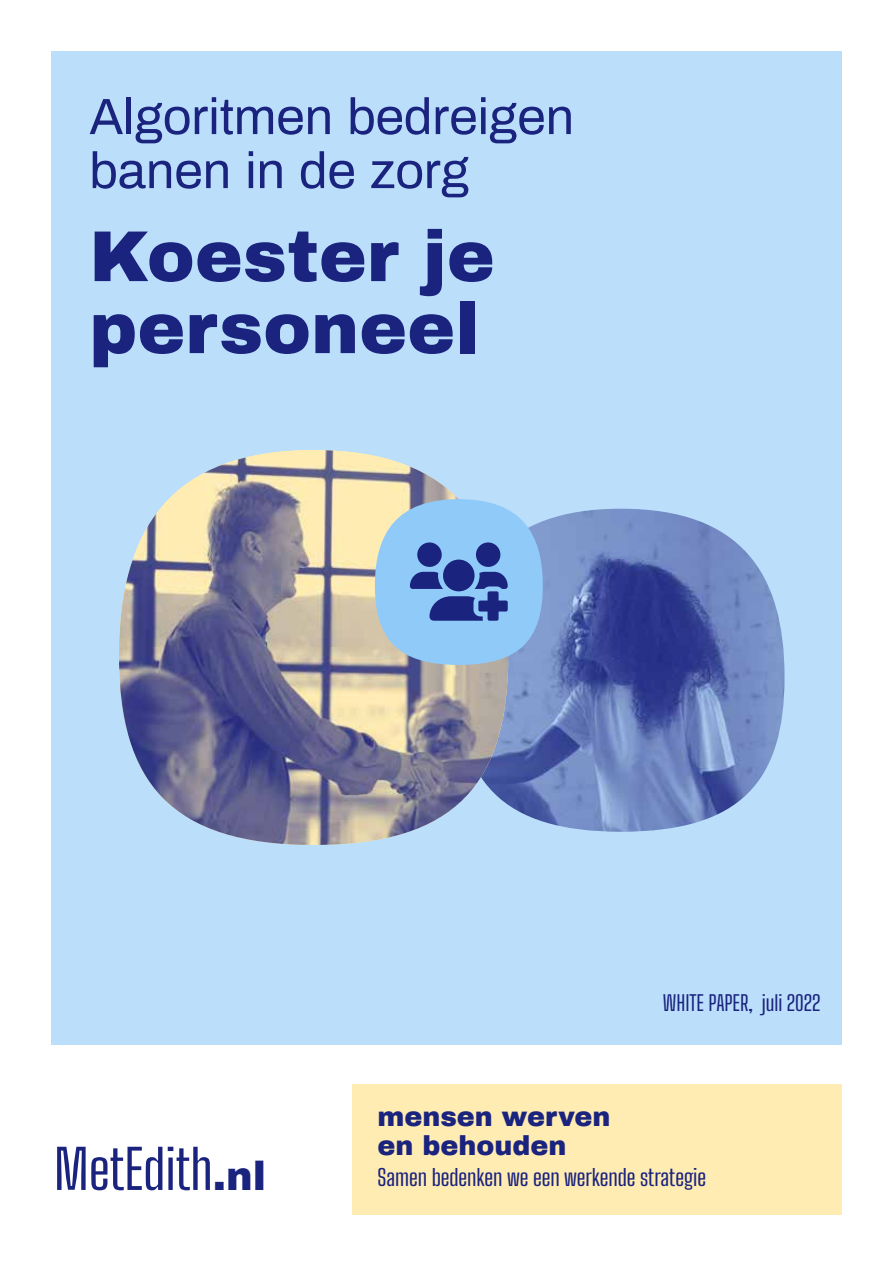
<style>
.page{position:relative;width:893px;height:1263px;background:#fff}
.page>*{position:absolute;margin:0;border:0;box-sizing:border-box;transform-origin:0 0}
.t1{font:900 72px/72px "Archivo";color:#1a237e}
.t2{font:54px "Big Shoulders Text";color:#1a237e}
.t3{font:51px/54px "Archivo";color:#1a237e}
.t4{font:900 27px/28.2px "Archivo";color:#1a237e}
.t5{font:22.5px "Big Shoulders Text";color:#1a237e}
.t6{font:21px "Big Shoulders Text";color:#1a237e}
.s1{font-family:"Archivo";font-weight:900;font-size:39.9px}
</style>
<div class="page">
<div style="left:51px;top:51px;width:791px;height:993px;background:#bbdefb"></div>
<div style="left:353px;top:1085px;width:489px;height:130px;background:#ffecb3"></div>
<img style="left:457px;top:509px;width:327px;height:323px">
<img style="left:119px;top:450px;width:389px;height:395px;border-radius:192px">
<div style="left:375px;top:499px;width:168px;height:166px;background:#90caf9;border-radius:50%"></div>
<svg style="left:410px;top:542px;width:98px;height:79px"></svg>
<h3 class="t3" style="left:89px;top:86px;width:486px">Algoritmen bedreigen banen in de zorg</h3>
<h1 class="t1" style="left:89px;top:220px;width:407px">Koester je personeel</h1>
<p class="t6" style="left:663px;top:986px;width:159px">WHITE PAPER, juli 2022</p>
<h2 class="t2" style="left:54px;top:1130px;width:214px">MetEdith<span class="s1">.nl</span></h2>
<p class="t4" style="left:377px;top:1103px;width:235px">mensen werven en behouden</p>
<p class="t5" style="left:377px;top:1160px;width:330px">Samen bedenken we een werkende strategie</p>
</div>
